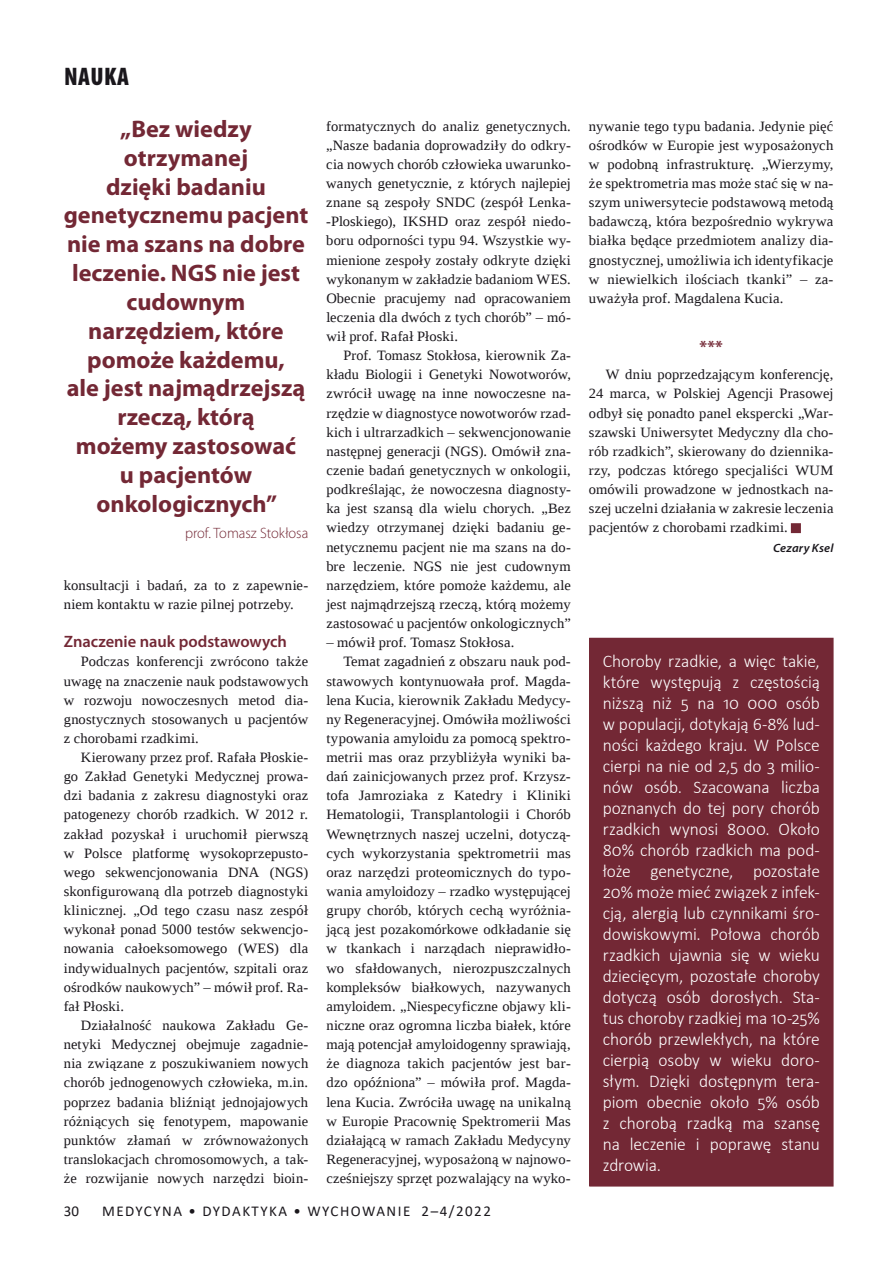
<style>
.page{position:relative;width:893px;height:1263px;background:#fff}
.page>*{position:absolute;margin:0;border:0;box-sizing:border-box;transform-origin:0 0}
.t1{font:900 condensed 25.5px "Myriad Pro";letter-spacing:.02em;color:#1a171c}
.t2{font:700 24px/28.8px "Myriad Pro";color:#732835;text-align:center}
.t3{font:300 18px/21px "Calibri";letter-spacing:-.005em;color:#fff;text-align:justify}
.t4{font:600 16.5px "Myriad Pro";color:#732835}
.t5{font:700 16.5px "Myriad Pro";color:#732835}
.t6{font:15px "Calibri";letter-spacing:.1em;color:#1a171c}
.t7{font:300 15px "Myriad Pro";color:#732835}
.t8{font:14.25px/19.2px "Liberation Serif";letter-spacing:.01em;color:#1a171c;text-align:justify}
.t9{font:italic 600 12px "Myriad Pro";letter-spacing:.015em;color:#1a171c;scale:1.04 1}
.s1{color:#732835}
</style>
<div class="page">
<div style="left:791px;top:523px;width:10px;height:10px;border:3px solid #732835"></div>
<div style="left:590px;top:638px;width:243px;height:548px;background:#732835"></div>
<div style="left:589px;top:638px;width:244px;height:548px;border:1px solid #732835"></div>
<h1 class="t1" style="left:64px;top:60px;width:66px">NAUKA</h1>
<h2 class="t2" style="left:64px;top:114px;width:246px">„Bez wiedzy otrzymanej<br>dzięki badaniu genetycznemu pacjent nie ma szans na dobre leczenie. NGS nie jest cudownym narzędziem, które pomoże każdemu,<br>ale jest najmądrzejszą rzeczą, którą<br>możemy zastosować<br>u pacjentów onkologicznych”</h2>
<p class="t7" style="left:185px;top:524px;width:125px">prof. Tomasz Stokłosa</p>
<p class="t8" style="left:64px;top:575px;width:246px">konsultacji i badań, za to z zapewnie&shy;niem kontaktu w razie pilnej potrzeby.</p>
<p class="t4" style="left:64px;top:631px;width:225px">Znaczenie nauk podstawowych</p>
<p class="t8" style="left:64px;top:652px;width:246px;text-indent:17px">Podczas konferencji zwrócono także uwagę na znaczenie nauk podstawowych w rozwoju nowoczesnych metod dia&shy;gnostycznych stosowanych u pacjentów z chorobami rzadkimi.</p>
<p class="t8" style="left:64px;top:748px;width:246px;text-indent:17px">Kierowany przez prof. Rafała Płoskie&shy;go Zakład Genetyki Medycznej prowa&shy;dzi badania z zakresu diagnostyki oraz patogenezy chorób rzadkich. W 2012 r. zakład pozyskał i uruchomił pierwszą w Polsce platformę wysokoprzepusto&shy;wego sekwencjonowania DNA (NGS) skonfigurowaną dla potrzeb diagnostyki klinicznej. „Od tego czasu nasz zespół wykonał ponad 5000 testów sekwencjo&shy;nowania całoeksomowego (WES) dla indywidualnych pacjentów, szpitali oraz ośrodków naukowych” – mówił prof. Ra&shy;fał Płoski.</p>
<p class="t8" style="left:64px;top:1015px;width:246px;text-indent:17px">Działalność naukowa Zakładu Ge&shy;netyki Medycznej obejmuje zagadnie&shy;nia związane z poszukiwaniem nowych chorób jednogenowych człowieka, m.in. poprzez badania bliźniąt jednojajowych różniących się fenotypem, mapowanie punktów złamań w zrównoważonych translokacjach chromosomowych, a tak&shy;że rozwijanie nowych narzędzi bioin-</p>
<p class="t8" style="left:326px;top:116px;width:246px">formatycznych do analiz genetycznych. „Nasze badania doprowadziły do odkry&shy;cia nowych chorób człowieka uwarunko&shy;wanych genetycznie, z których najlepiej znane są zespoły SNDC (zespół Lenka--Ploskiego), IKSHD oraz zespół niedo&shy;boru odporności typu 94. Wszystkie wy&shy;mienione zespoły zostały odkryte dzięki wykonanym w zakładzie badaniom WES.<br>Obecnie pracujemy nad opracowaniem leczenia dla dwóch z tych chorób” – mó&shy;wił prof. Rafał Płoski.</p>
<p class="t8" style="left:326px;top:346px;width:246px;text-indent:17px">Prof. Tomasz Stokłosa, kierownik Za&shy;kładu Biologii i Genetyki Nowotworów, zwrócił uwagę na inne nowoczesne na&shy;rzędzie w diagnostyce nowotworów rzad&shy;kich i ultrarzadkich – sekwencjonowanie następnej generacji (NGS). Omówił zna&shy;czenie badań genetycznych w onkologii, podkreślając, że nowoczesna diagnosty&shy;ka jest szansą dla wielu chorych. „Bez wiedzy otrzymanej dzięki badaniu ge&shy;netycznemu pacjent nie ma szans na do&shy;bre leczenie. NGS nie jest cudownym narzędziem, które pomoże każdemu, ale jest najmądrzejszą rzeczą, którą możemy zastosować u pacjentów onkologicznych”</p>
<p class="t8" style="left:326px;top:633px;width:189px">– mówił prof. Tomasz Stokłosa.</p>
<p class="t8" style="left:343px;top:652px;width:229px">Temat zagadnień z obszaru nauk pod-</p>
<p class="t8" style="left:326px;top:671px;width:246px">stawowych kontynuowała prof. Magda-</p>
<p class="t8" style="left:326px;top:690px;width:246px">lena Kucia, kierownik Zakładu Medycy-</p>
<p class="t8" style="left:326px;top:709px;width:246px">ny Regeneracyjnej. Omówiła możliwości</p>
<p class="t8" style="left:326px;top:728px;width:246px">typowania amyloidu za pomocą spektro-</p>
<p class="t8" style="left:326px;top:748px;width:246px">metrii mas oraz przybliżyła wyniki ba-</p>
<p class="t8" style="left:326px;top:767px;width:246px">dań zainicjowanych przez prof. Krzysz-</p>
<p class="t8" style="left:326px;top:786px;width:246px">tofa Jamroziaka z Katedry i Kliniki</p>
<p class="t8" style="left:326px;top:805px;width:246px">Hematologii, Transplantologii i Chorób</p>
<p class="t8" style="left:326px;top:824px;width:246px">Wewnętrznych naszej uczelni, dotyczą-</p>
<p class="t8" style="left:326px;top:843px;width:246px">cych wykorzystania spektrometrii mas</p>
<p class="t8" style="left:326px;top:862px;width:246px">oraz narzędzi proteomicznych do typo-</p>
<p class="t8" style="left:326px;top:881px;width:246px">wania amyloidozy – rzadko występującej</p>
<p class="t8" style="left:326px;top:901px;width:246px">grupy chorób, których cechą wyróżnia-</p>
<p class="t8" style="left:326px;top:920px;width:246px">jącą jest pozakomórkowe odkładanie się</p>
<p class="t8" style="left:326px;top:939px;width:246px">w tkankach i narządach nieprawidło-</p>
<p class="t8" style="left:326px;top:958px;width:246px">wo sfałdowanych, nierozpuszczalnych</p>
<p class="t8" style="left:326px;top:977px;width:246px">kompleksów białkowych, nazywanych</p>
<p class="t8" style="left:326px;top:996px;width:246px">amyloidem. „Niespecyficzne objawy kli-</p>
<p class="t8" style="left:326px;top:1015px;width:246px">niczne oraz ogromna liczba białek, które</p>
<p class="t8" style="left:326px;top:1035px;width:246px">mają potencjał amyloidogenny sprawiają,</p>
<p class="t8" style="left:326px;top:1054px;width:246px">że diagnoza takich pacjentów jest bar-</p>
<p class="t8" style="left:326px;top:1073px;width:246px">dzo opóźniona” – mówiła prof. Magda-</p>
<p class="t8" style="left:326px;top:1092px;width:246px">lena Kucia. Zwróciła uwagę na unikalną</p>
<p class="t8" style="left:326px;top:1111px;width:246px">w Europie Pracownię Spektromerii Mas</p>
<p class="t8" style="left:326px;top:1130px;width:246px">działającą w ramach Zakładu Medycyny</p>
<p class="t8" style="left:326px;top:1149px;width:246px">Regeneracyjnej, wyposażoną w najnowo-</p>
<p class="t8" style="left:326px;top:1168px;width:246px">cześniejszy sprzęt pozwalający na wyko-</p>
<p class="t6" style="left:64px;top:1201px;width:17px">30</p>
<p class="t6" style="left:102px;top:1201px;width:390px">MEDYCYNA • DYDAKTYKA • WYCHOWANIE 2–4/2022</p>
<p class="t8" style="left:589px;top:116px;width:246px">nywanie tego typu badania. Jedynie pięć ośrodków w Europie jest wyposażonych w podobną infrastrukturę. „Wierzymy, że spektrometria mas może stać się w na&shy;szym uniwersytecie podstawową metodą badawczą, która bezpośrednio wykrywa białka będące przedmiotem analizy dia&shy;gnostycznej, umożliwia ich identyfikacje w niewielkich ilościach tkanki” – za&shy;uważyła prof. Magdalena Kucia.</p>
<p class="t5" style="left:700px;top:335px;width:25px">***</p>
<p class="t8" style="left:589px;top:365px;width:246px;text-indent:17px">W dniu poprzedzającym konferencję, 24 marca, w Polskiej Agencji Prasowej odbył się ponadto panel ekspercki „War&shy;szawski Uniwersytet Medyczny dla cho&shy;rób rzadkich”, skierowany do dziennika&shy;rzy, podczas którego specjaliści WUM omówili prowadzone w jednostkach na&shy;szej uczelni działania w zakresie leczenia pacjentów z chorobami rzadkimi. <span class="s1">■</span></p>
<p class="t9" style="left:773px;top:540px;width:59px">Cezary Ksel</p>
<p class="t3" style="left:603px;top:650px;width:219px">Choroby rzadkie, a więc takie, które występują z częstością niższą niż 5 na 10 000 osób w populacji, dotykają 6-8% lud&shy;ności każdego kraju. W Polsce cierpi na nie od 2,5 do 3 milio&shy;nów osób. Szacowana liczba poznanych do tej pory chorób rzadkich wynosi 8000. Około 80% chorób rzadkich ma pod&shy;łoże genetyczne, pozostałe 20% może mieć związek z infek&shy;cją, alergią lub czynnikami śro&shy;dowiskowymi. Połowa chorób rzadkich ujawnia się w wieku dziecięcym, pozostałe choroby dotyczą osób dorosłych. Sta&shy;tus choroby rzadkiej ma 10-25% chorób przewlekłych, na które cierpią osoby w wieku doro&shy;słym. Dzięki dostępnym tera&shy;piom obecnie około 5% osób z chorobą rzadką ma szansę na leczenie i poprawę stanu zdrowia.</p>
</div>
